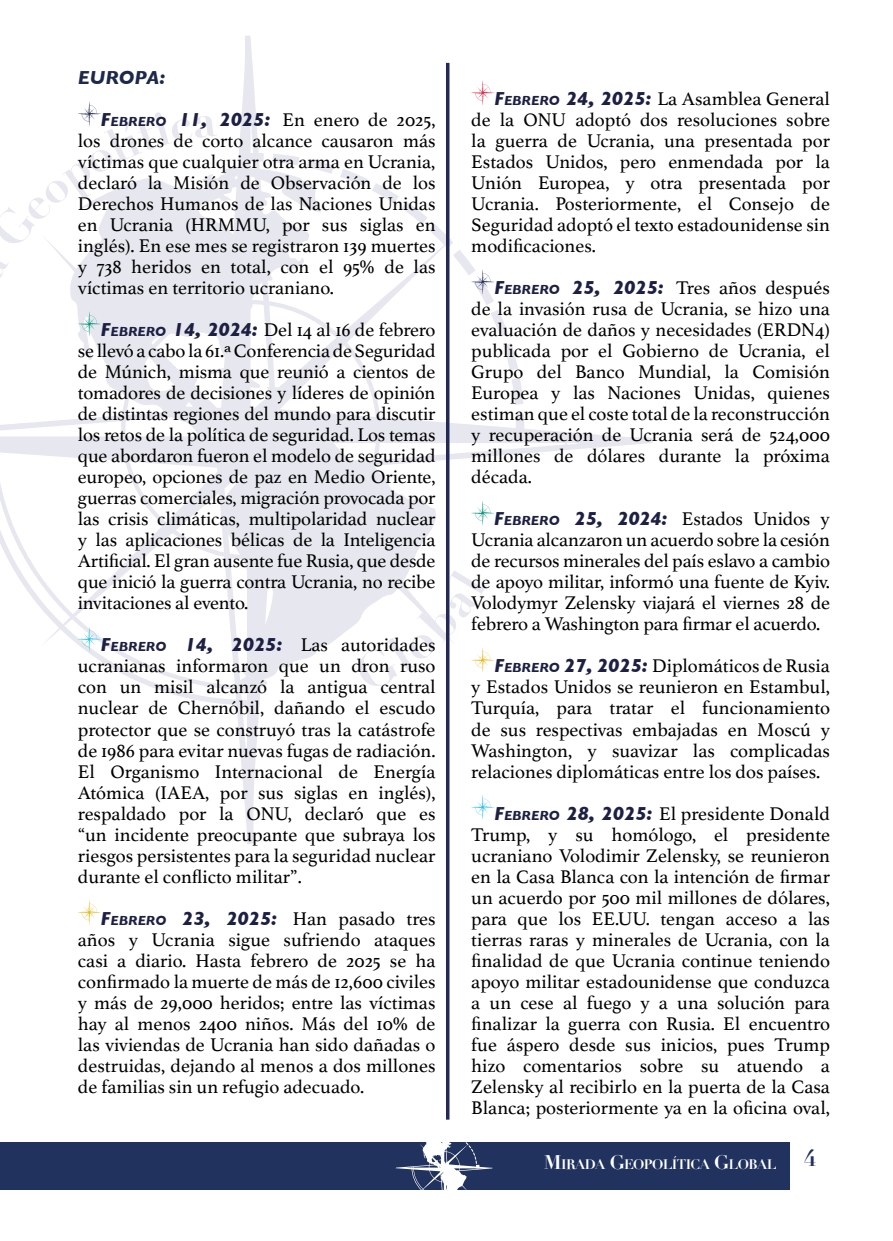
<style>
.page{position:relative;width:893px;height:1241px;background:#fff}
.page>*{position:absolute;margin:0;border:0;box-sizing:border-box;transform-origin:0 0}
.t1{font:19.25px/21px "Athelas";color:#000;text-align:justify}
.t2{font:italic 700 19.25px "Gill Sans";color:#1d294a}
.t3{font:700 13.47px "Didot";letter-spacing:-.045em;color:#fff}
.s1{font-family:"Gill Sans";font-weight:700;font-style:italic;color:#1d2043}
.s2{font-family:"Gill Sans";font-weight:700;font-style:italic;font-size:13.47px;color:#1d2043}
.s3{font-size:19.25px}
</style>
<div class="page">
<svg style="left:181px;top:36px;width:472px;height:808px"></svg>
<div style="left:0;top:1141px;width:789px;height:48px;background:#20325d"></div>
<svg style="left:396px;top:1119px;width:96px;height:71px"></svg>
<hr style="left:446px;top:63px;width:3px;height:1056px;background:#232855">
<svg style="left:78px;top:900px;width:23px;height:24px"></svg>
<svg style="left:471px;top:795px;width:23px;height:24px"></svg>
<svg style="left:0;top:81px;width:494px;height:611px"></svg>
<p class="t2" style="left:78px;top:66px;width:15px">EUROP</p>
<p class="t2" style="left:147px;top:66px;width:20px">A:</p>
<p class="t1" style="left:78px;top:109px;width:359px;text-indent:23px"><span class="s1">F</span><span class="s2">EBRERO</span> <span class="s1">11, 2025:</span> En enero de 2025, los drones de corto alcance causaron más víctimas que cualquier otra arma en Ucrania, declaró la Misión de Observación de los Derechos Humanos de las Naciones Unidas en Ucrania (HRMMU, por sus siglas en inglés). En ese mes se registraron 139 muertes y 738 heridos en total, con el 95% de las víctimas en territorio ucraniano.</p>
<p class="t1" style="left:78px;top:319px;width:359px;text-indent:23px"><span class="s1">F</span><span class="s2">EBRERO</span> <span class="s1">14, 2024:</span> Del 14 al 16 de febrero se llevó a cabo la 61.ª Conferencia de Seguridad de Múnich, misma que reunió a cientos de tomadores de decisiones y líderes de opinión de distintas regiones del mundo para discutir los retos de la política de seguridad. Los temas que abordaron fueron el modelo de seguridad europeo, opciones de paz en Medio Oriente, guerras comerciales, migración provocada por las crisis climáticas, multipolaridad nuclear y las aplicaciones bélicas de la Inteligencia Artificial. El gran ausente fue Rusia, que desde que inició la guerra contra Ucrania, no recibe invitaciones al evento.</p>
<p class="t1" style="left:78px;top:634px;width:359px;text-indent:23px"><span class="s1">F</span><span class="s2">EBRERO</span> <span class="s1">14, 2025:</span> Las autoridades ucranianas informaron que un dron ruso con un misil alcanzó la antigua central nuclear de Chernóbil, dañando el escudo protector que se construyó tras la catástrofe de 1986 para evitar nuevas fugas de radiación.<br>El Organismo Internacional de Energía Atómica (IAEA, por sus siglas en inglés), respaldado por la ONU, declaró que es “un incidente preocupante que subraya los riesgos persistentes para la seguridad nuclear durante el conflicto militar”.</p>
<p class="t1" style="left:78px;top:907px;width:359px;text-indent:23px"><span class="s1">F</span><span class="s2">EBRERO</span> <span class="s1">23, 2025:</span> Han pasado tres años y Ucrania sigue sufriendo ataques casi a diario. Hasta febrero de 2025 se ha confirmado la muerte de más de 12,600 civiles y más de 29,000 heridos; entre las víctimas hay al menos 2400 niños. Más del 10% de las viviendas de Ucrania han sido dañadas o destruidas, dejando al menos a dos millones de familias sin un refugio adecuado.</p>
<p class="t1" style="left:471px;top:88px;width:360px;text-indent:23px"><span class="s1">F</span><span class="s2">EBRERO</span> <span class="s1">24, 2025:</span> La Asamblea General de la ONU adoptó dos resoluciones sobre la guerra de Ucrania, una presentada por Estados Unidos, pero enmendada por la Unión Europea, y otra presentada por Ucrania. Posteriormente, el Consejo de Seguridad adoptó el texto estadounidense sin modificaciones.</p>
<p class="t1" style="left:471px;top:277px;width:360px;text-indent:23px"><span class="s1">F</span><span class="s2">EBRERO</span> <span class="s1">25, 2025:</span> Tres años después de la invasión rusa de Ucrania, se hizo una evaluación de daños y necesidades (ERDN4) publicada por el Gobierno de Ucrania, el Grupo del Banco Mundial, la Comisión Europea y las Naciones Unidas, quienes estiman que el coste total de la reconstrucción y recuperación de Ucrania será de 524,000 millones de dólares durante la próxima década.</p>
<p class="t1" style="left:471px;top:508px;width:360px;text-indent:23px"><span class="s1">F</span><span class="s2">EBRERO</span> <span class="s1">25, 2024:</span> Estados Unidos y Ucrania alcanzaron un acuerdo sobre la cesión de recursos minerales del país eslavo a cambio de apoyo militar, informó una fuente de Kyiv.<br>Volodymyr Zelensky viajará el viernes 28 de febrero a Washington para firmar el acuerdo.</p>
<p class="t1" style="left:471px;top:655px;width:360px;text-indent:23px"><span class="s1">F</span><span class="s2">EBRERO</span> <span class="s1">27, 2025:</span> Diplomáticos de Rusia y Estados Unidos se reunieron en Estambul, Turquía, para tratar el funcionamiento de sus respectivas embajadas en Moscú y Washington, y suavizar las complicadas relaciones diplomáticas entre los dos países.</p>
<p class="t1" style="left:471px;top:802px;width:360px;text-indent:23px"><span class="s1">F</span><span class="s2">EBRERO</span> <span class="s1">28, 2025:</span> El presidente Donald Trump, y su homólogo, el presidente ucraniano Volodimir Zelensky, se reunieron en la Casa Blanca con la intención de firmar un acuerdo por 500 mil millones de dólares, para que los EE.UU. tengan acceso a las tierras raras y minerales de Ucrania, con la finalidad de que Ucrania continue teniendo apoyo militar estadounidense que conduzca a un cese al fuego y a una solución para finalizar la guerra con Rusia. El encuentro fue áspero desde sus inicios, pues Trump hizo comentarios sobre su atuendo a Zelensky al recibirlo en la puerta de la Casa Blanca; posteriormente ya en la oficina oval,</p>
<p class="t3" style="left:544px;top:1155px;width:274px"><span class="s3">M</span>IRADA <span class="s3">G</span>EOPOLÍTICA <span class="s3">G</span>LOBAL <sup>4</sup></p>
</div>
